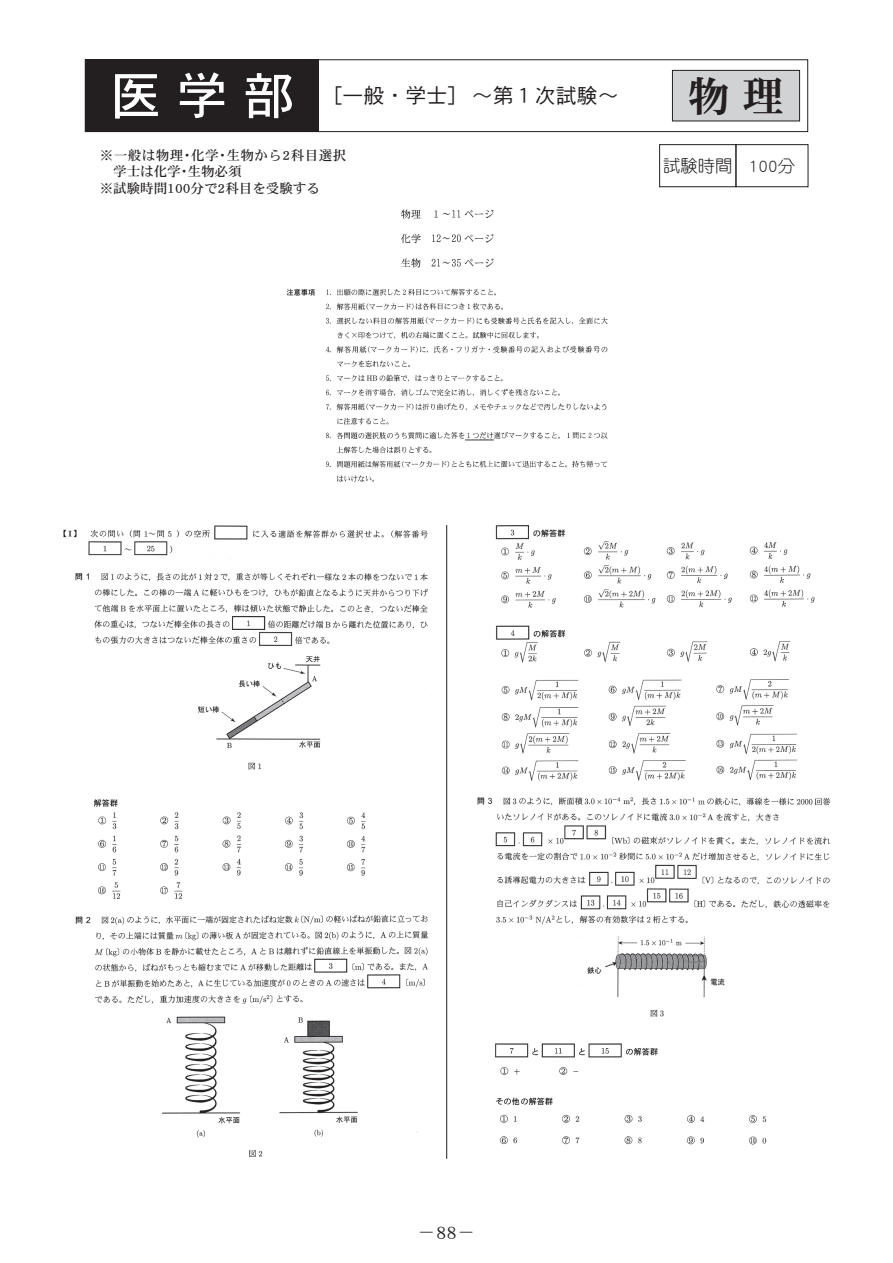
<style>
.page{position:relative;width:893px;height:1263px;background:#fff}
.page>*{position:absolute;margin:0;border:0;box-sizing:border-box;transform-origin:0 0}
.t1{font:51px "DFHS Gothic Std W5";color:#fff}
.t2{font:42px "DFHS Mincho Std W7";color:#231f20}
.t3{font:21px "DFHS Gothic Std W3";color:#231f20}
.t4{font:18.75px "DFHS Mincho Std W3";color:#231f20}
.t5{font:17.25px "DF Maru Gothic Std W3";color:#231f20}
.t6{font:13.5px "DFHS Mincho Std W5";color:#231f20}
.t7{font:13.5px "DFHS Mincho Std W5";letter-spacing:.04em;color:#231f20}
</style>
<div class="page">
<img style="left:401px;top:209px;width:93px;height:58px">
<img style="left:286px;top:289px;width:322px;height:193px">
<img style="left:63px;top:525px;width:369px;height:374px">
<img style="left:75px;top:915px;width:353px;height:243px">
<img style="left:495px;top:525px;width:320px;height:256px">
<img style="left:477px;top:797px;width:358px;height:348px">
<div style="left:85px;top:60px;width:234px;height:72px;background:#231f20"></div>
<div style="left:85px;top:60px;width:723px;height:72px;border:1px solid #231f20"></div>
<div style="left:672px;top:70px;width:128px;height:51px;background:#d1d2d4"></div>
<div style="left:672px;top:70px;width:128px;height:51px;border:1px solid #231f20"></div>
<div style="left:659px;top:144px;width:77px;height:43px;border:1px solid #231f20"></div>
<div style="left:736px;top:144px;width:72px;height:43px;border:1px solid #231f20"></div>
<hr style="left:446px;top:525px;width:1px;height:634px;background:#231f20">
<h1 class="t1" style="left:110px;top:68px;width:185px">医学部</h1>
<h2 class="t2" style="left:688px;top:73px;width:98px">物理</h2>
<p class="t5" style="left:663px;top:156px;width:133px">試験時間 100分</p>
<h3 class="t3" style="left:321px;top:84px;width:299px">［一般・学士］ 〜第１次試験〜</h3>
<p class="t7" style="left:100px;top:147px;width:248px">※一般は物理・化学・生物から2科目選択</p>
<p class="t6" style="left:113px;top:164px;width:130px">学士は化学・生物必須</p>
<p class="t6" style="left:100px;top:180px;width:222px">※試験時間100分で2科目を受験する</p>
<h3 class="t4" style="left:417px;top:1222px;width:60px">−88−</h3>
</div>
